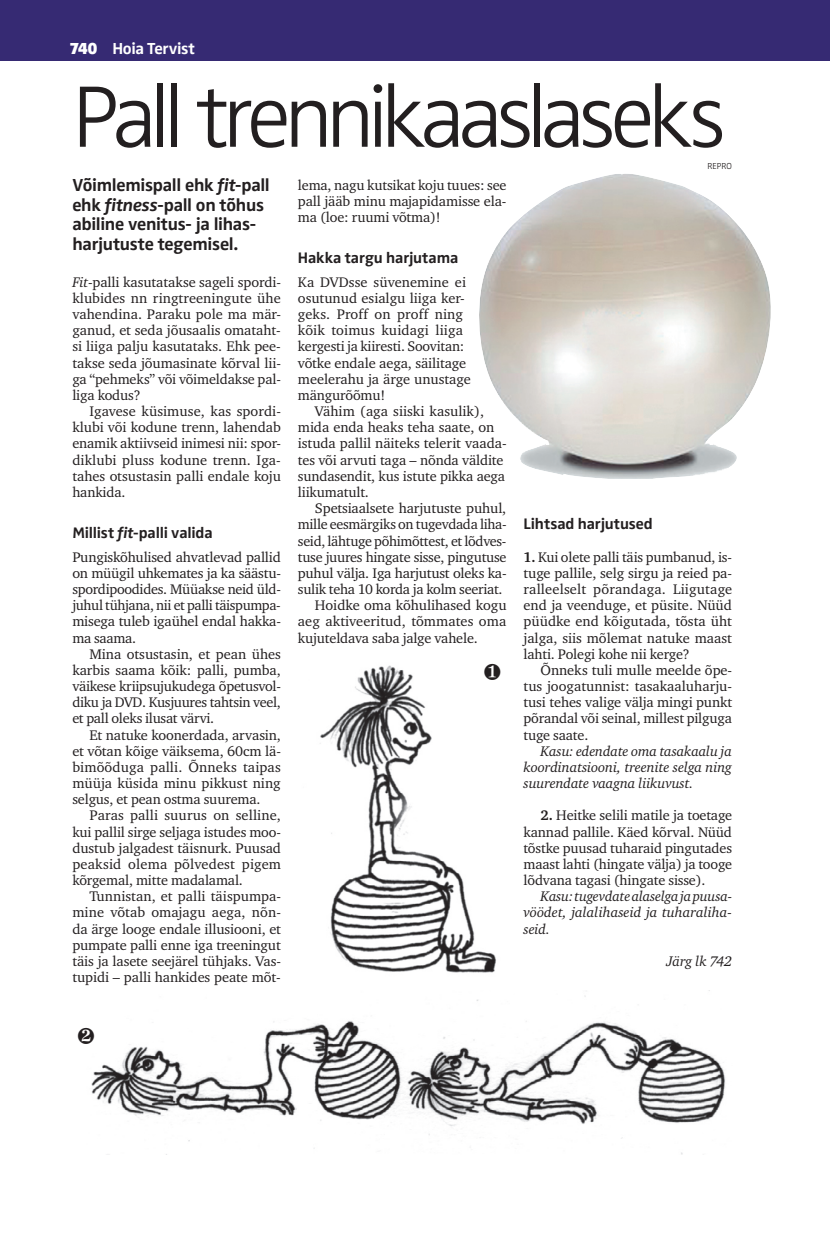
<style>
.page{position:relative;width:830px;height:1234px;background:#fff}
.page>*{position:absolute;margin:0;border:0;box-sizing:border-box;transform-origin:0 0}
.t1{font:300 90px "Zwo Pro";letter-spacing:-.075em;color:#231f20}
.t2{font:21px "Zapf Dingbats IT Cby BT";color:#231f20}
.t3{font:700 18px/19.5px "Zwo Pro";letter-spacing:-.015em;color:#231f20}
.t4{font:700 16.5px "Zwo Pro";letter-spacing:-.02em;color:#fff}
.t5{font:700 15.75px "Zwo Pro";letter-spacing:-.01em;color:#231f20}
.t6{font:14.25px/16.2px "Charter ITC";letter-spacing:-.01em;color:#231f20;text-align:justify}
.t7{font:italic 14.25px/16.2px "Charter ITC";letter-spacing:-.01em;color:#231f20;text-align:justify}
.t8{font:300 9px "Zwo Pro";color:#231f20}
.s1{font-weight:900}
.s2{font-style:italic}
.s3{font-weight:700}
</style>
<div class="page">
<div style="left:0;top:0;width:829px;height:60px;background:#362a73"></div>
<img style="left:91px;top:990px;width:635px;height:164px">
<img style="left:320px;top:665px;width:176px;height:308px">
<img style="left:479px;top:174px;width:292px;height:305px">
<svg style="left:484px;top:665px;width:12px;height:14px"></svg>
<p class="t4" style="left:70px;top:39px;width:127px"><span class="s1">740</span> Hoia Tervist</p>
<h1 class="t1" style="left:72px;top:65px;width:655px">Pall trennikaaslaseks</h1>
<p class="t3" style="left:72px;top:176px;width:199px">Võimlemispall ehk <span class="s2">fit</span>-pall ehk <span class="s2">fitness</span>-pall on tõhus abiline venitus- ja lihas&shy;harjutuste tegemisel.</p>
<p class="t6" style="left:72px;top:274px;width:210px"><span class="s2">Fit</span>-palli kasutatakse sageli spordi&shy;klubides nn ringtreeningute ühe vahendina. Paraku pole ma mär&shy;ganud, et seda jõusaalis omataht&shy;si liiga palju kasutataks. Ehk pee&shy;takse seda jõumasinate kõrval lii&shy;ga “pehmeks” või võimeldakse pal&shy;liga kodus?</p>
<p class="t6" style="left:72px;top:403px;width:210px;text-indent:17px">Igavese küsimuse, kas spordi&shy;klubi või kodune trenn, lahendab enamik aktiivseid inimesi nii: spor&shy;diklubi pluss kodune trenn. Iga&shy;tahes otsustasin palli endale koju hankida.</p>
<p class="t5" style="left:72px;top:523px;width:142px">Millist <span class="s2">fit</span>-palli valida</p>
<p class="t6" style="left:72px;top:548px;width:210px">Pungiskõhulised ahvatlevad pallid on müügil uhkemates ja ka säästu&shy;spordipoodides. Müüakse neid üld&shy;juhul tühjana, nii et palli täispumpa&shy;misega tuleb igaühel endal hakka&shy;ma saama.</p>
<p class="t6" style="left:72px;top:645px;width:210px;text-indent:17px">Mina otsustasin, et pean ühes karbis saama kõik: palli, pumba, väikese kriipsujukudega õpetusvol&shy;diku ja DVD. Kusjuures tahtsin veel, et pall oleks ilusat värvi.</p>
<p class="t6" style="left:72px;top:726px;width:210px;text-indent:17px">Et natuke koonerdada, arvasin, et võtan kõige väiksema, 60cm lä&shy;bimõõduga palli. Õnneks taipas müüja küsida minu pikkust ning selgus, et pean ostma suurema.</p>
<p class="t6" style="left:72px;top:807px;width:210px;text-indent:17px">Paras palli suurus on selline, kui pallil sirge seljaga istudes moo&shy;dustub jalgadest täisnurk. Puusad peaksid olema põlvedest pigem kõrgemal, mitte madalamal.</p>
<p class="t6" style="left:72px;top:888px;width:210px;text-indent:17px">Tunnistan, et palli täispumpa&shy;mine võtab omajagu aega, nõn&shy;da ärge looge endale illusiooni, et pumpate palli enne iga treeningut täis ja lasete seejärel tühjaks. Vas&shy;tupidi – palli hankides peate mõt-</p>
<p class="t6" style="left:298px;top:177px;width:210px">lema, nagu kutsikat koju tuues: see pall jääb minu majapidamisse ela&shy;ma (loe: ruumi võtma)!</p>
<p class="t5" style="left:298px;top:249px;width:162px">Hakka targu harjutama</p>
<p class="t6" style="left:298px;top:274px;width:174px;text-align:left">Ka DVDsse süvenemine ei osutunud esialgu liiga ker&shy;geks. Proff on proff ning kõik toimus kuidagi liiga kergesti ja kiiresti. Soovitan: võtke endale aega, säilitage meelerahu ja ärge unustage mängurõõmu!</p>
<p class="t6" style="left:298px;top:403px;width:210px;text-align:left;text-indent:17px">Vähim (aga siiski kasulik), mida enda heaks teha saate, on istuda pallil näiteks telerit vaada&shy;tes või arvuti taga – nõnda väldite sundasendit, kus istute pikka aega liikumatult.</p>
<p class="t6" style="left:315px;top:500px;width:193px">Spetsiaalsete harjutuste puhul,</p>
<p class="t6" style="left:298px;top:516px;width:210px">mille eesmärgiks on tugevdada liha-</p>
<p class="t6" style="left:298px;top:532px;width:210px">seid, lähtuge põhimõttest, et lõdves-</p>
<p class="t6" style="left:298px;top:548px;width:210px">tuse juures hingate sisse, pingutuse</p>
<p class="t6" style="left:298px;top:564px;width:210px">puhul välja. Iga harjutust oleks ka-</p>
<p class="t6" style="left:298px;top:581px;width:206px">sulik teha 10 korda ja kolm seeriat.</p>
<p class="t6" style="left:315px;top:597px;width:193px">Hoidke oma kõhulihased kogu</p>
<p class="t6" style="left:298px;top:613px;width:210px">aeg aktiveeritud, tõmmates oma</p>
<p class="t6" style="left:298px;top:629px;width:181px">kujuteldava saba jalge vahele.</p>
<p class="t8" style="left:707px;top:161px;width:26px">REPRO</p>
<p class="t5" style="left:523px;top:514px;width:131px">Lihtsad harjutused</p>
<p class="t6" style="left:523px;top:548px;width:210px"><span class="s3">1.</span> Kui olete palli täis pumbanud, is&shy;tuge pallile, selg sirgu ja reied pa&shy;ralleelselt põrandaga. Liigutage end ja veenduge, et püsite. Nüüd püüdke end kõigutada, tõsta üht jalga, siis mõlemat natuke maast lahti. Polegi kohe nii kerge?</p>
<p class="t6" style="left:523px;top:661px;width:210px;text-indent:17px">Õnneks tuli mulle meelde õpe&shy;tus joogatunnist: tasakaaluharju&shy;tusi tehes valige välja mingi punkt põrandal või seinal, millest pilguga tuge saate.</p>
<p class="t7" style="left:523px;top:742px;width:210px;text-indent:17px">Kasu: edendate oma tasakaalu ja koordinatsiooni, treenite selga ning suurendate vaagna liikuvust.</p>
<p class="t6" style="left:523px;top:807px;width:210px;text-indent:17px"><span class="s3">2.</span> Heitke selili matile ja toetage kannad pallile. Käed kõrval. Nüüd tõstke puusad tuharaid pingutades maast lahti (hingate välja) ja tooge lõdvana tagasi (hingate sisse).</p>
<p class="t7" style="left:523px;top:888px;width:210px;text-indent:17px">Kasu: tugevdate alaselga ja puusa&shy;vöödet, jalalihaseid ja tuharaliha&shy;seid.</p>
<p class="t7" style="left:666px;top:952px;width:67px">Järg lk 742</p>
<h2 class="t2" style="left:77px;top:1025px;width:19px">•</h2>
</div>
